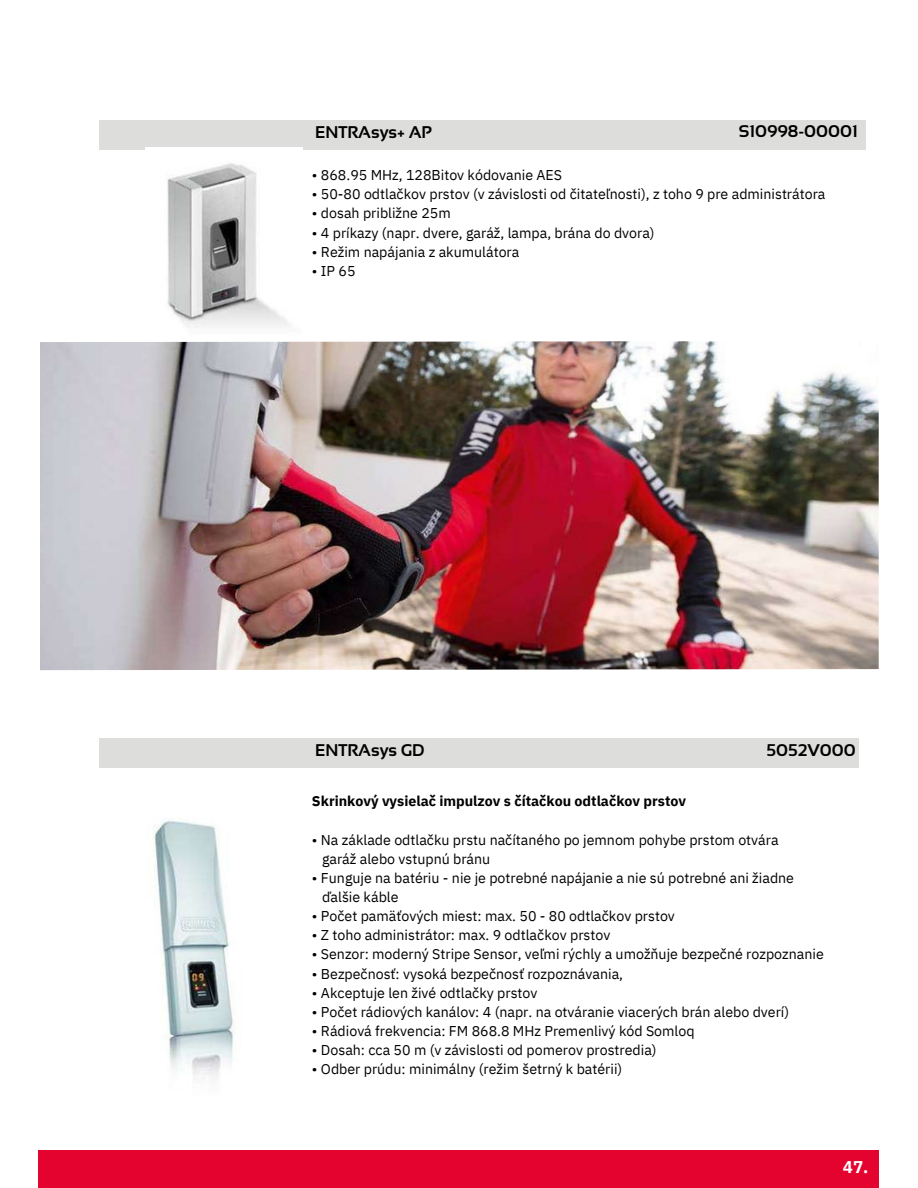
<style>
.page{position:relative;width:918px;height:1188px;background:#fff}
.page>*{position:absolute;margin:0;border:0;box-sizing:border-box;transform-origin:0 0}
.t1{font:700 16.95px "Sansation";color:#000}
.t2{font:700 16.95px "IBM Plex Sans";color:#fff}
.t3{font:14.25px "IBM Plex Sans";color:#000}
.t4{font:700 14.25px "IBM Plex Sans";color:#000}
</style>
<div class="page">
<div style="left:39px;top:1150px;width:840px;height:38px;background:#e4032e"></div>
<div style="left:99px;top:738px;width:760px;height:29px;background:#dddddc"></div>
<div style="left:99px;top:120px;width:720px;height:28px;background:#dddddc"></div>
<img style="left:153px;top:819px;width:82px;height:261px">
<div style="left:99px;top:121px;width:766px;height:29px;background:#dddddc"></div>
<img style="left:40px;top:341px;width:839px;height:329px">
<img style="left:146px;top:148px;width:156px;height:179px">
<p class="t1" style="left:315px;top:122px;width:118px">ENTRAsys+ AP</p>
<h2 class="t1" style="left:739px;top:122px;width:120px">S10998-00001</h2>
<p class="t3" style="left:312px;top:166px;width:252px">• 868.95 MHz, 128Bitov kódovanie AES</p>
<p class="t3" style="left:312px;top:185px;width:515px">• 50-80 odtlačkov prstov (v závislosti od čitateľnosti), z toho 9 pre administrátora</p>
<p class="t3" style="left:312px;top:204px;width:140px">• dosah približne 25m</p>
<p class="t3" style="left:312px;top:223px;width:344px">• 4 príkazy (napr. dvere, garáž, lampa, brána do dvora)</p>
<p class="t3" style="left:312px;top:242px;width:209px">• Režim napájania z akumulátora</p>
<p class="t3" style="left:312px;top:261px;width:45px">• IP 65</p>
<p class="t1" style="left:315px;top:740px;width:111px">ENTRAsys GD</p>
<p class="t1" style="left:767px;top:740px;width:91px">5052V000</p>
<p class="t4" style="left:312px;top:792px;width:376px">Skrinkový vysielač impulzov s čítačkou odtlačkov prstov</p>
<p class="t3" style="left:312px;top:830px;width:468px">• Na základe odtlačku prstu načítaného po jemnom pohybe prstom otvára</p>
<p class="t3" style="left:322px;top:849px;width:170px">garáž alebo vstupnú bránu</p>
<p class="t3" style="left:312px;top:868px;width:484px">• Funguje na batériu - nie je potrebné napájanie a nie sú potrebné ani žiadne</p>
<p class="t3" style="left:322px;top:888px;width:78px">ďalšie káble</p>
<p class="t3" style="left:312px;top:907px;width:364px">• Počet pamäťových miest: max. 50 - 80 odtlačkov prstov</p>
<h2 class="t3" style="left:312px;top:926px;width:300px">• Z toho administrátor: max. 9 odtlačkov prstov</h2>
<h1 class="t3" style="left:312px;top:945px;width:513px">• Senzor: moderný Stripe Sensor, veľmi rýchly a umožňuje bezpečné rozpoznanie</h1>
<p class="t3" style="left:312px;top:964px;width:313px">• Bezpečnosť: vysoká bezpečnosť rozpoznávania,</p>
<h3 class="t3" style="left:312px;top:983px;width:227px">• Akceptuje len živé odtlačky prstov</h3>
<p class="t3" style="left:312px;top:1002px;width:479px">• Počet rádiových kanálov: 4 (napr. na otváranie viacerých brán alebo dverí)</p>
<p class="t3" style="left:312px;top:1021px;width:384px">• Rádiová frekvencia: FM 868.8 MHz Premenlivý kód Somloq</p>
<p class="t3" style="left:312px;top:1041px;width:346px">• Dosah: cca 50 m (v závislosti od pomerov prostredia)</p>
<p class="t3" style="left:312px;top:1060px;width:312px">• Odber prúdu: minimálny (režim šetrný k batérii)</p>
<p class="t2" style="left:843px;top:1155px;width:27px">47.</p>
</div>
